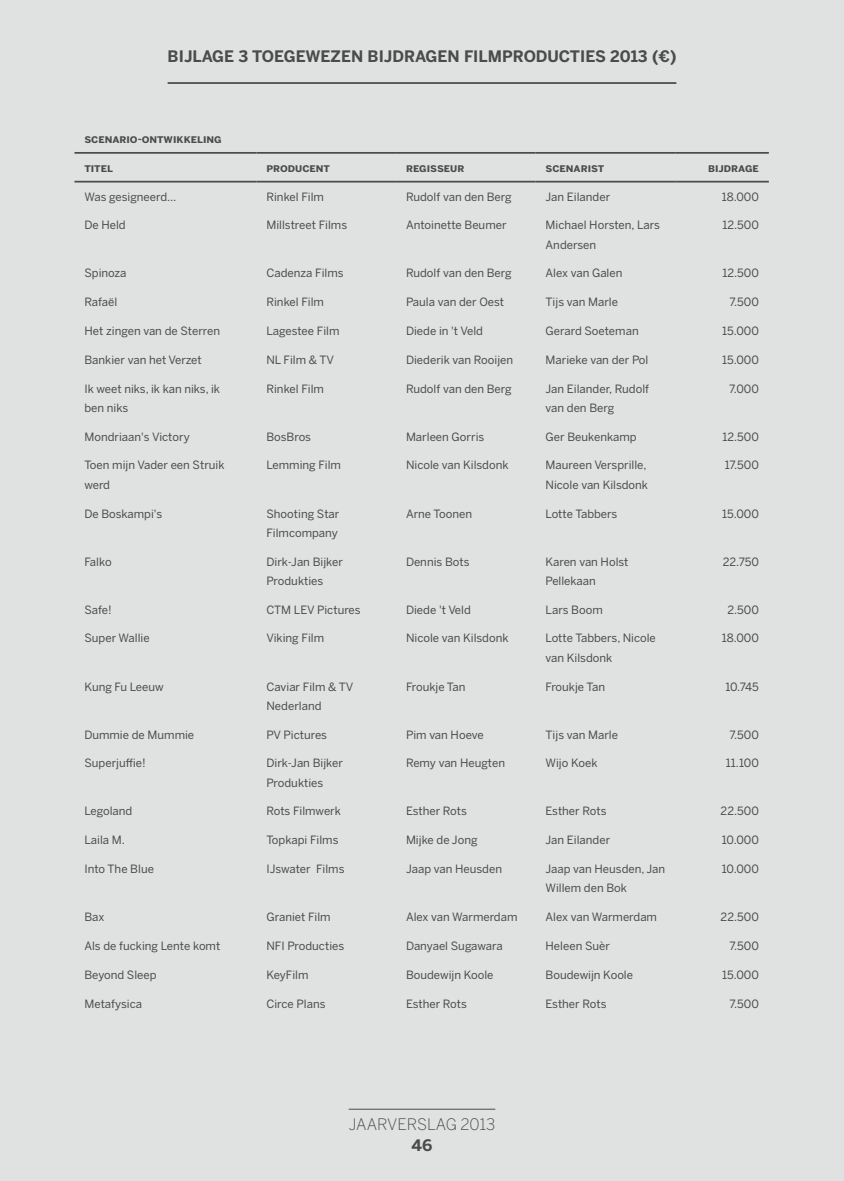
<style>
.page{position:relative;width:844px;height:1181px;background:#fff}
.page>*{position:absolute;margin:0;border:0;box-sizing:border-box;transform-origin:0 0}
.t1{font:700 15.75px "Benton Sans";color:#4b4b4a}
.t2{font:300 15.75px "Benton Sans";color:#4b4b4a}
.t3{font:11.38px/19.2px "Benton Sans";color:#4b4b4a}
.t4{font:11.38px "Benton Sans Bold SC";color:#4b4b4a}
</style>
<div class="page">
<div style="left:0;top:0;width:843px;height:1181px;background:#e0e1e1"></div>
<hr style="left:348px;top:1108px;width:147px;height:1px;background:#4b4b4a">
<hr style="left:74px;top:152px;width:182px;height:2px;background:#4b4b4a">
<hr style="left:256px;top:152px;width:140px;height:2px;background:#4b4b4a">
<hr style="left:396px;top:152px;width:139px;height:2px;background:#4b4b4a">
<hr style="left:535px;top:152px;width:140px;height:2px;background:#4b4b4a">
<hr style="left:675px;top:152px;width:93px;height:2px;background:#4b4b4a">
<hr style="left:74px;top:181px;width:182px;height:1px;background:#4b4b4a">
<hr style="left:256px;top:181px;width:140px;height:1px;background:#4b4b4a">
<hr style="left:396px;top:181px;width:139px;height:1px;background:#4b4b4a">
<hr style="left:535px;top:181px;width:140px;height:1px;background:#4b4b4a">
<hr style="left:675px;top:181px;width:93px;height:1px;background:#4b4b4a">
<hr style="left:167px;top:82px;width:509px;height:2px;background:#4b4b4a">
<p class="t1" style="left:167px;top:47px;width:510px">BIJLAGE 3 TOEGEWEZEN BIJDRAGEN FILMPRODUCTIES 2013 (€)</p>
<p class="t4" style="left:84px;top:132px;width:139px">SCENARIO-ONTWIKKELING</p>
<p class="t4" style="left:84px;top:161px;width:30px">TITEL</p>
<p class="t4" style="left:266px;top:161px;width:65px">PRODUCENT</p>
<p class="t4" style="left:406px;top:161px;width:60px">REGISSEUR</p>
<p class="t4" style="left:545px;top:161px;width:60px">SCENARIST</p>
<p class="t4" style="left:708px;top:161px;width:52px">BIJDRAGE</p>
<p class="t3" style="left:84px;top:187px;width:94px">Was gesigneerd…</p>
<p class="t3" style="left:266px;top:187px;width:59px">Rinkel Film</p>
<p class="t3" style="left:406px;top:187px;width:107px">Rudolf van den Berg</p>
<p class="t3" style="left:545px;top:187px;width:66px">Jan Eilander</p>
<p class="t3" style="left:721px;top:187px;width:38px">18.000</p>
<p class="t3" style="left:84px;top:215px;width:43px">De Held</p>
<p class="t3" style="left:266px;top:215px;width:82px">Millstreet Films</p>
<p class="t3" style="left:406px;top:215px;width:102px">Antoinette Beumer</p>
<p class="t3" style="left:545px;top:215px;width:116px">Michael Horsten, Lars<br>Andersen</p>
<p class="t3" style="left:722px;top:215px;width:38px">12.500</p>
<p class="t3" style="left:84px;top:263px;width:44px">Spinoza</p>
<p class="t3" style="left:266px;top:263px;width:79px">Cadenza Films</p>
<p class="t3" style="left:406px;top:263px;width:107px">Rudolf van den Berg</p>
<p class="t3" style="left:545px;top:263px;width:78px">Alex van Galen</p>
<p class="t3" style="left:722px;top:263px;width:38px">12.500</p>
<p class="t3" style="left:84px;top:292px;width:34px">Rafaël</p>
<p class="t3" style="left:266px;top:292px;width:59px">Rinkel Film</p>
<p class="t3" style="left:406px;top:292px;width:99px">Paula van der Oest</p>
<p class="t3" style="left:545px;top:292px;width:74px">Tijs van Marle</p>
<p class="t3" style="left:729px;top:292px;width:31px">7.500</p>
<p class="t3" style="left:84px;top:321px;width:137px">Het zingen van de Sterren</p>
<p class="t3" style="left:266px;top:321px;width:74px">Lagestee Film</p>
<p class="t3" style="left:406px;top:321px;width:78px">Diede in 't Veld</p>
<p class="t3" style="left:545px;top:321px;width:95px">Gerard Soeteman</p>
<p class="t3" style="left:722px;top:321px;width:38px">15.000</p>
<p class="t3" style="left:84px;top:350px;width:119px">Bankier van het Verzet</p>
<p class="t3" style="left:266px;top:350px;width:69px">NL Film &amp; TV</p>
<p class="t3" style="left:406px;top:350px;width:109px">Diederik van Rooijen</p>
<p class="t3" style="left:545px;top:350px;width:104px">Marieke van der Pol</p>
<p class="t3" style="left:722px;top:350px;width:38px">15.000</p>
<p class="t3" style="left:84px;top:379px;width:137px">Ik weet niks, ik kan niks, ik ben niks</p>
<p class="t3" style="left:266px;top:379px;width:59px">Rinkel Film</p>
<p class="t3" style="left:406px;top:379px;width:107px">Rudolf van den Berg</p>
<p class="t3" style="left:545px;top:379px;width:105px">Jan Eilander, Rudolf van den Berg</p>
<p class="t3" style="left:728px;top:379px;width:31px">7.000</p>
<p class="t3" style="left:84px;top:427px;width:107px">Mondriaan's Victory</p>
<p class="t3" style="left:266px;top:427px;width:46px">BosBros</p>
<p class="t3" style="left:406px;top:427px;width:80px">Marleen Gorris</p>
<p class="t3" style="left:545px;top:427px;width:92px">Ger Beukenkamp</p>
<p class="t3" style="left:722px;top:427px;width:38px">12.500</p>
<p class="t3" style="left:84px;top:455px;width:142px">Toen mijn Vader een Struik werd</p>
<p class="t3" style="left:266px;top:455px;width:76px">Lemming Film</p>
<p class="t3" style="left:406px;top:455px;width:104px">Nicole van Kilsdonk</p>
<p class="t3" style="left:545px;top:455px;width:104px">Maureen Versprille,<br>Nicole van Kilsdonk</p>
<p class="t3" style="left:724px;top:455px;width:36px">17.500</p>
<p class="t3" style="left:84px;top:503px;width:79px">De Boskampi's</p>
<p class="t3" style="left:266px;top:503px;width:75px">Shooting Star<br>Filmcompany</p>
<p class="t3" style="left:406px;top:503px;width:68px">Arne Toonen</p>
<p class="t3" style="left:545px;top:503px;width:73px">Lotte Tabbers</p>
<p class="t3" style="left:722px;top:503px;width:38px">15.000</p>
<p class="t3" style="left:84px;top:552px;width:29px">Falko</p>
<p class="t3" style="left:266px;top:552px;width:78px">Dirk-Jan Bijker<br>Produkties</p>
<p class="t3" style="left:406px;top:552px;width:65px">Dennis Bots</p>
<p class="t3" style="left:545px;top:552px;width:84px">Karen van Holst<br>Pellekaan</p>
<p class="t3" style="left:722px;top:552px;width:38px">22.750</p>
<p class="t3" style="left:84px;top:600px;width:29px">Safe!</p>
<p class="t3" style="left:266px;top:600px;width:96px">CTM LEV Pictures</p>
<p class="t3" style="left:406px;top:600px;width:66px">Diede 't Veld</p>
<p class="t3" style="left:545px;top:600px;width:59px">Lars Boom</p>
<p class="t3" style="left:727px;top:600px;width:33px">2.500</p>
<p class="t3" style="left:84px;top:628px;width:67px">Super Wallie</p>
<p class="t3" style="left:266px;top:628px;width:59px">Viking Film</p>
<p class="t3" style="left:406px;top:628px;width:104px">Nicole van Kilsdonk</p>
<p class="t3" style="left:545px;top:628px;width:112px">Lotte Tabbers, Nicole van Kilsdonk</p>
<p class="t3" style="left:721px;top:628px;width:38px">18.000</p>
<p class="t3" style="left:84px;top:676px;width:81px">Kung Fu Leeuw</p>
<p class="t3" style="left:266px;top:676px;width:88px">Caviar Film &amp; TV<br>Nederland</p>
<p class="t3" style="left:406px;top:676px;width:61px">Froukje Tan</p>
<p class="t3" style="left:545px;top:676px;width:61px">Froukje Tan</p>
<p class="t3" style="left:725px;top:676px;width:35px">10.745</p>
<p class="t3" style="left:84px;top:724px;width:111px">Dummie de Mummie</p>
<p class="t3" style="left:266px;top:724px;width:62px">PV Pictures</p>
<p class="t3" style="left:406px;top:724px;width:79px">Pim van Hoeve</p>
<p class="t3" style="left:545px;top:724px;width:74px">Tijs van Marle</p>
<p class="t3" style="left:729px;top:724px;width:31px">7.500</p>
<p class="t3" style="left:84px;top:753px;width:63px">Superjuffie!</p>
<p class="t3" style="left:266px;top:753px;width:78px">Dirk-Jan Bijker<br>Produkties</p>
<p class="t3" style="left:406px;top:753px;width:101px">Remy van Heugten</p>
<p class="t3" style="left:545px;top:753px;width:53px">Wijo Koek</p>
<p class="t3" style="left:725px;top:753px;width:34px">11.100</p>
<p class="t3" style="left:84px;top:801px;width:49px">Legoland</p>
<p class="t3" style="left:266px;top:801px;width:76px">Rots Filmwerk</p>
<p class="t3" style="left:406px;top:801px;width:62px">Esther Rots</p>
<p class="t3" style="left:545px;top:801px;width:62px">Esther Rots</p>
<p class="t3" style="left:720px;top:801px;width:40px">22.500</p>
<p class="t3" style="left:84px;top:830px;width:42px">Laila M.</p>
<p class="t3" style="left:266px;top:830px;width:74px">Topkapi Films</p>
<p class="t3" style="left:406px;top:830px;width:73px">Mijke de Jong</p>
<p class="t3" style="left:545px;top:830px;width:66px">Jan Eilander</p>
<p class="t3" style="left:721px;top:830px;width:39px">10.000</p>
<p class="t3" style="left:84px;top:859px;width:71px">Into The Blue</p>
<p class="t3" style="left:266px;top:859px;width:80px">IJswater Films</p>
<p class="t3" style="left:406px;top:859px;width:97px">Jaap van Heusden</p>
<p class="t3" style="left:545px;top:859px;width:121px">Jaap van Heusden, Jan<br>Willem den Bok</p>
<p class="t3" style="left:721px;top:859px;width:39px">10.000</p>
<p class="t3" style="left:84px;top:907px;width:22px">Bax</p>
<p class="t3" style="left:266px;top:907px;width:66px">Graniet Film</p>
<p class="t3" style="left:406px;top:907px;width:113px">Alex van Warmerdam</p>
<p class="t3" style="left:545px;top:907px;width:113px">Alex van Warmerdam</p>
<p class="t3" style="left:720px;top:907px;width:40px">22.500</p>
<p class="t3" style="left:84px;top:936px;width:137px">Als de fucking Lente komt</p>
<p class="t3" style="left:266px;top:936px;width:79px">NFI Producties</p>
<p class="t3" style="left:406px;top:936px;width:98px">Danyael Sugawara</p>
<p class="t3" style="left:545px;top:936px;width:66px">Heleen Suèr</p>
<p class="t3" style="left:729px;top:936px;width:31px">7.500</p>
<p class="t3" style="left:84px;top:965px;width:74px">Beyond Sleep</p>
<p class="t3" style="left:266px;top:965px;width:44px">KeyFilm</p>
<p class="t3" style="left:406px;top:965px;width:89px">Boudewijn Koole</p>
<p class="t3" style="left:545px;top:965px;width:89px">Boudewijn Koole</p>
<p class="t3" style="left:722px;top:965px;width:38px">15.000</p>
<p class="t3" style="left:84px;top:993px;width:59px">Metafysica</p>
<p class="t3" style="left:266px;top:993px;width:61px">Circe Plans</p>
<p class="t3" style="left:406px;top:993px;width:62px">Esther Rots</p>
<p class="t3" style="left:545px;top:993px;width:62px">Esther Rots</p>
<p class="t3" style="left:729px;top:993px;width:31px">7.500</p>
<h1 class="t2" style="left:348px;top:1115px;width:148px">JAARVERSLAG 2013</h1>
<h1 class="t1" style="left:411px;top:1136px;width:22px">46</h1>
</div>
